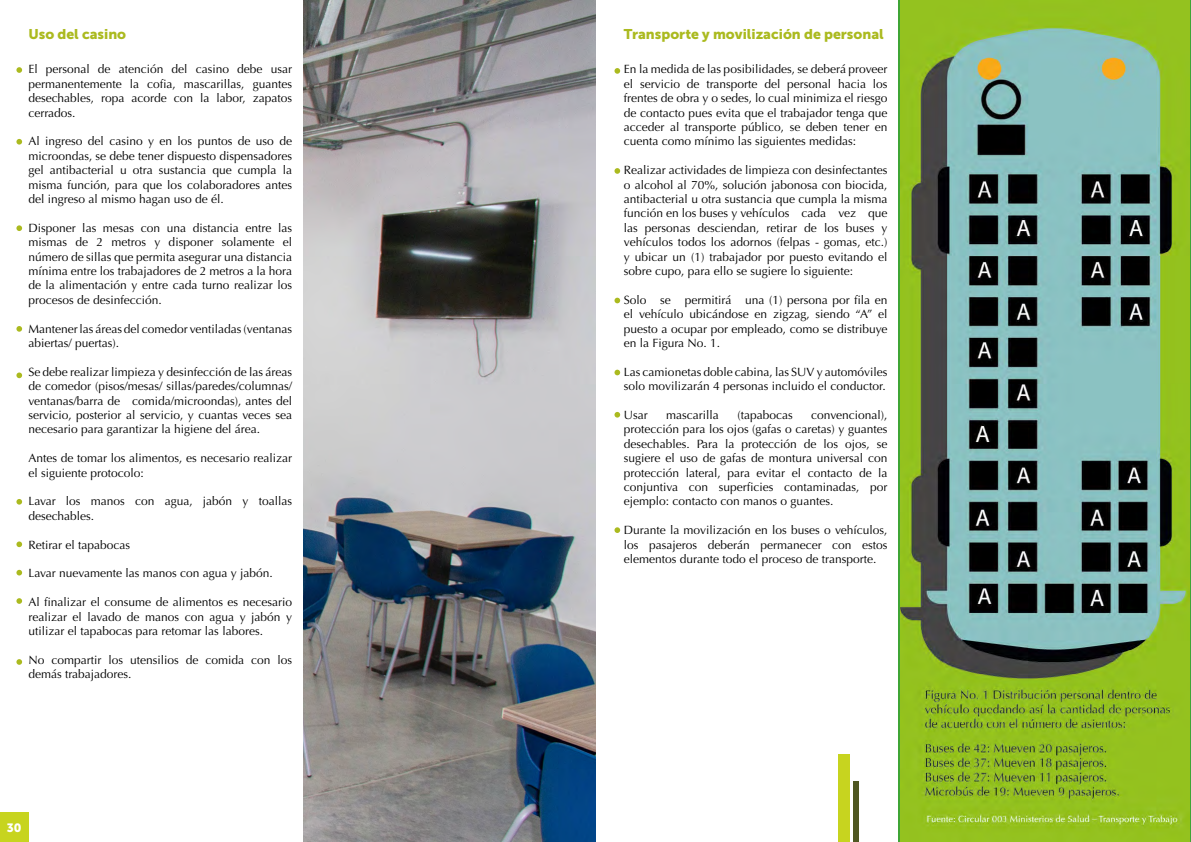
<style>
.page{position:relative;width:1191px;height:842px;background:#fff}
.page>*{position:absolute;margin:0;border:0;box-sizing:border-box;transform-origin:0 0}
.t1{font:14px "Museo Sans 900";color:#abba1f}
.t2{font:12px/14.4px "Optima";color:#000;text-align:justify}
.t3{font:12px "Museo Sans 900";color:#fff}
</style>
<div class="page">
<div style="left:0;top:812px;width:28px;height:30px;background:#c7d41f"></div>
<img style="left:303px;top:0;width:292px;height:842px">
<svg style="left:16px;top:67px;width:6px;height:6px"></svg>
<svg style="left:16px;top:139px;width:6px;height:6px"></svg>
<svg style="left:16px;top:225px;width:6px;height:6px"></svg>
<svg style="left:16px;top:326px;width:6px;height:6px"></svg>
<svg style="left:16px;top:372px;width:6px;height:6px"></svg>
<svg style="left:16px;top:659px;width:6px;height:6px"></svg>
<svg style="left:16px;top:541px;width:6px;height:6px"></svg>
<svg style="left:16px;top:499px;width:6px;height:6px"></svg>
<svg style="left:16px;top:570px;width:6px;height:5px"></svg>
<svg style="left:16px;top:598px;width:6px;height:6px"></svg>
<div style="left:838px;top:755px;width:11px;height:87px;background:#c7d41f"></div>
<div style="left:853px;top:781px;width:6px;height:61px;background:#4f5721"></div>
<img style="left:900px;top:0;width:289px;height:842px">
<svg style="left:614px;top:68px;width:6px;height:6px"></svg>
<svg style="left:614px;top:298px;width:6px;height:5px"></svg>
<svg style="left:614px;top:370px;width:6px;height:5px"></svg>
<svg style="left:614px;top:412px;width:6px;height:6px"></svg>
<svg style="left:614px;top:527px;width:6px;height:6px"></svg>
<svg style="left:614px;top:168px;width:6px;height:6px"></svg>
<p class="t1" style="left:28px;top:26px;width:99px">Uso del casino</p>
<p class="t2" style="left:28px;top:62px;width:265px">El personal de atención del casino debe usar permanentemente la cofia, mascarillas, guantes desechables, ropa acorde con la labor, zapatos cerrados.</p>
<p class="t2" style="left:28px;top:134px;width:265px">Al ingreso del casino y en los puntos de uso de microondas, se debe tener dispuesto dispensadores gel antibacterial u otra sustancia que cumpla la misma función, para que los colaboradores antes del ingreso al mismo hagan uso de él.</p>
<p class="t2" style="left:28px;top:221px;width:265px">Disponer las mesas con una distancia entre las mismas de 2 metros y disponer solamente el número de sillas que permita asegurar una distancia mínima entre los trabajadores de 2 metros a la hora de la alimentación y entre cada turno realizar los procesos de desinfección.</p>
<p class="t2" style="left:28px;top:321px;width:265px">Mantener las áreas del comedor ventiladas (ventanas abiertas/ puertas).</p>
<p class="t2" style="left:28px;top:365px;width:265px">Se debe realizar limpieza y desinfección de las áreas de comedor (pisos/mesas/ sillas/paredes/columnas/ ventanas/barra de comida/microondas), antes del servicio, posterior al servicio, y cuantas veces sea necesario para garantizar la higiene del área.</p>
<p class="t2" style="left:28px;top:451px;width:265px">Antes de tomar los alimentos, es necesario realizar el siguiente protocolo:</p>
<p class="t2" style="left:28px;top:494px;width:265px">Lavar los manos con agua, jabón y toallas desechables.</p>
<p class="t2" style="left:28px;top:537px;width:103px">Retirar el tapabocas</p>
<p class="t2" style="left:28px;top:566px;width:246px">Lavar nuevamente las manos con agua y jabón.</p>
<p class="t2" style="left:28px;top:595px;width:265px">Al finalizar el consume de alimentos es necesario realizar el lavado de manos con agua y jabón y utilizar el tapabocas para retomar las labores.</p>
<p class="t2" style="left:28px;top:653px;width:265px">No compartir los utensilios de comida con los demás trabajadores.</p>
<p class="t3" style="left:7px;top:820px;width:16px">30</p>
<p class="t1" style="left:624px;top:26px;width:261px">Transporte y movilización de personal</p>
<p class="t2" style="left:624px;top:62px;width:265px">En la medida de las posibilidades, se deberá proveer el servicio de transporte del personal hacia los frentes de obra y o sedes, lo cual minimiza el riesgo de contacto pues evita que el trabajador tenga que acceder al transporte público, se deben tener en cuenta como mínimo las siguientes medidas:</p>
<p class="t2" style="left:624px;top:163px;width:265px">Realizar actividades de limpieza con desinfectantes o alcohol al 70%, solución jabonosa con biocida, antibacterial u otra sustancia que cumpla la misma función en los buses y vehículos cada vez que las personas desciendan, retirar de los buses y vehículos todos los adornos (felpas - gomas, etc.) y ubicar un (1) trabajador por puesto evitando el sobre cupo, para ello se sugiere lo siguiente:</p>
<p class="t2" style="left:624px;top:293px;width:265px">Solo se permitirá una (1) persona por fila en el vehículo ubicándose en zigzag, siendo “A” el puesto a ocupar por empleado, como se distribuye en la Figura No. 1.</p>
<p class="t2" style="left:624px;top:365px;width:265px">Las camionetas doble cabina, las SUV y automóviles solo movilizarán 4 personas incluido el conductor.</p>
<p class="t2" style="left:624px;top:408px;width:25px">Usar</p>
<p class="t2" style="left:666px;top:408px;width:54px">mascarilla</p>
<p class="t2" style="left:737px;top:408px;width:57px">(tapabocas</p>
<p class="t2" style="left:624px;top:408px;width:265px;text-indent:187px">convencional), protección para los ojos (gafas o caretas) y guantes desechables. Para la protección de los ojos, se sugiere el uso de gafas de montura universal con protección lateral, para evitar el contacto de la conjuntiva con superficies contaminadas, por ejemplo: contacto con manos o guantes.</p>
<p class="t2" style="left:624px;top:523px;width:265px">Durante la movilización en los buses o vehículos, los pasajeros deberán permanecer con estos elementos durante todo el proceso de transporte.</p>
</div>
